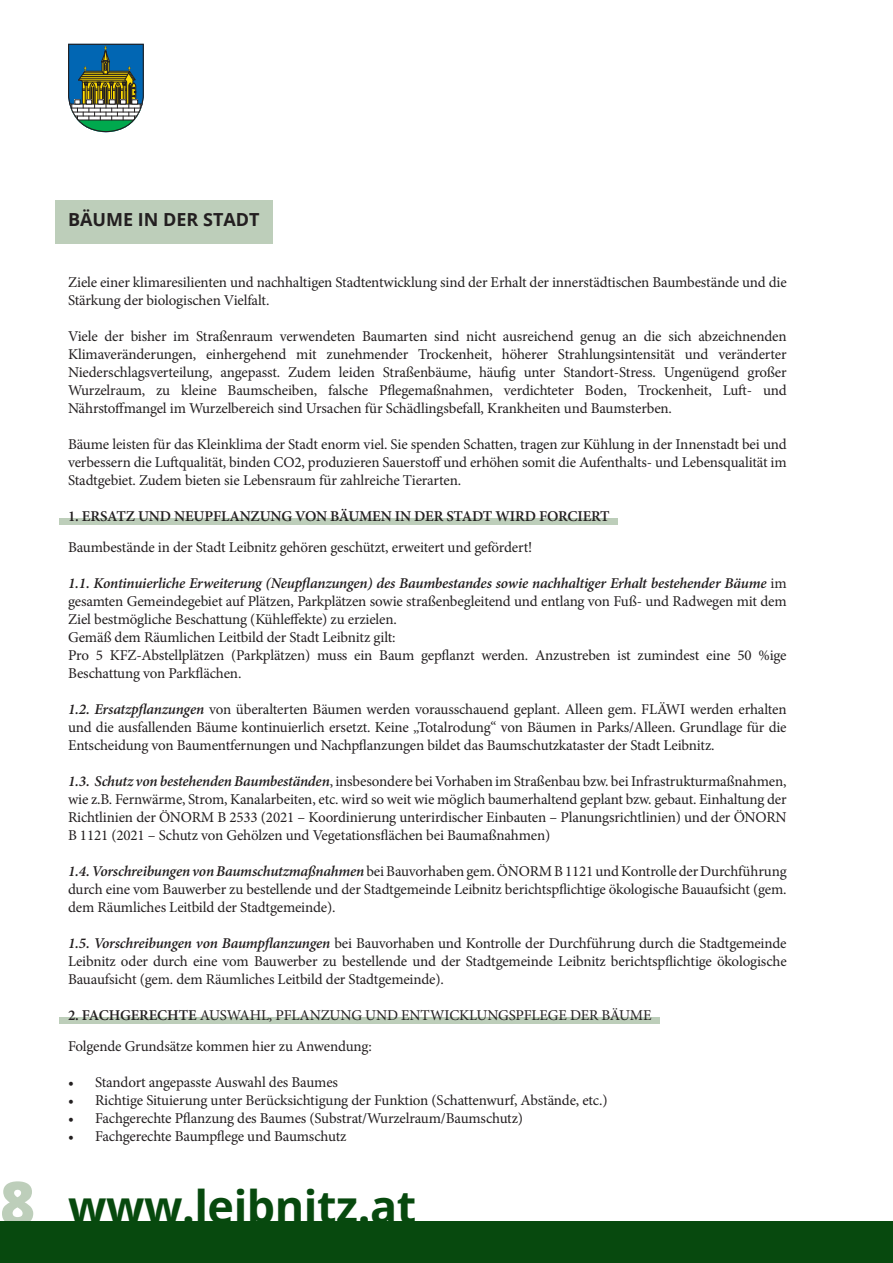
<style>
.page{position:relative;width:893px;height:1263px;background:#fff}
.page>*{position:absolute;margin:0;border:0;box-sizing:border-box;transform-origin:0 0}
.t1{font:700 44.85px "Open Sans";letter-spacing:-.01em;color:#07490e}
.t2{font:700 18px "Open Sans";color:#231f20}
.t3{font:15px/18px "Minion Pro";letter-spacing:-.01em;color:#231f20;text-align:justify}
.t4{font:600 15px "Minion Pro";letter-spacing:-.01em;color:#231f20}
.s1{font-weight:600;font-style:italic}
.s2{font-weight:600}
.s3{font-weight:800;font-size:60px;color:#bdceba}
</style>
<div class="page">
<div style="left:0;top:1221px;width:893px;height:42px;background:#07490e"></div>
<svg style="left:68px;top:44px;width:76px;height:88px;background:#568080"></svg>
<div style="left:55px;top:200px;width:217px;height:43px;background:#bdceba"></div>
<div style="left:60px;top:518px;width:558px;height:7px;background:#bdceba"></div>
<div style="left:60px;top:1017px;width:600px;height:7px;background:#bdceba"></div>
<p class="t2" style="left:68px;top:207px;width:193px">BÄUME IN DER STADT</p>
<p class="t3" style="left:68px;top:273px;width:720px">Ziele einer klimaresilienten und nachhaltigen Stadtentwicklung sind der Erhalt der innerstädtischen Baumbestände und die<br>Stärkung der biologischen Vielfalt.</p>
<p class="t3" style="left:68px;top:327px;width:720px">Viele der bisher im Straßenraum verwendeten Baumarten sind nicht ausreichend genug an die sich abzeichnenden Klimaveränderungen, einhergehend mit zunehmender Trockenheit, höherer Strahlungsintensität und veränderter Niederschlagsverteilung, angepasst. Zudem leiden Straßenbäume, häufig unter Standort-Stress. Ungenügend großer Wurzelraum, zu kleine Baumscheiben, falsche Pflegemaßnahmen, verdichteter Boden, Trockenheit, Luft- und Nährstoffmangel im Wurzelbereich sind Ursachen für Schädlingsbefall, Krankheiten und Baumsterben.</p>
<p class="t3" style="left:68px;top:435px;width:720px">Bäume leisten für das Kleinklima der Stadt enorm viel. Sie spenden Schatten, tragen zur Kühlung in der Innenstadt bei und verbessern die Luftqualität, binden CO2, produzieren Sauerstoff und erhöhen somit die Aufenthalts- und Lebensqualität im Stadtgebiet. Zudem bieten sie Lebensraum für zahlreiche Tierarten.</p>
<p class="t4" style="left:68px;top:506px;width:543px">1. ERSATZ UND NEUPFLANZUNG VON BÄUMEN IN DER STADT WIRD FORCIERT</p>
<p class="t3" style="left:68px;top:538px;width:466px">Baumbestände in der Stadt Leibnitz gehören geschützt, erweitert und gefördert!</p>
<p class="t3" style="left:68px;top:574px;width:720px;text-align:left"><span class="s1">1.1. Kontinuierliche Erweiterung (Neupflanzungen) des Baumbestandes sowie nachhaltiger Erhalt bestehender Bäume</span> im gesamten Gemeindegebiet auf Plätzen, Parkplätzen sowie straßenbegleitend und entlang von Fuß- und Radwegen mit dem Ziel bestmögliche Beschattung (Kühleffekte) zu erzielen.<br>Gemäß dem Räumlichen Leitbild der Stadt Leibnitz gilt:<br>Pro 5 KFZ-Abstellplätzen (Parkplätzen) muss ein Baum gepflanzt werden. Anzustreben ist zumindest eine 50 %ige Beschattung von Parkflächen.</p>
<p class="t3" style="left:68px;top:700px;width:720px"><span class="s1">1.2. Ersatzpflanzungen</span> von überalterten Bäumen werden vorausschauend geplant. Alleen gem. FLÄWI werden erhalten und die ausfallenden Bäume kontinuierlich ersetzt. Keine „Totalrodung“ von Bäumen in Parks/Alleen. Grundlage für die Entscheidung von Baumentfernungen und Nachpflanzungen bildet das Baumschutzkataster der Stadt Leibnitz.</p>
<p class="t3" style="left:68px;top:772px;width:720px"><span class="s1">1.3. Schutz von bestehenden Baumbeständen</span>, insbesondere bei Vorhaben im Straßenbau bzw. bei Infrastrukturmaßnahmen, wie z.B. Fernwärme, Strom, Kanalarbeiten, etc. wird so weit wie möglich baumerhaltend geplant bzw. gebaut. Einhaltung der Richtlinien der ÖNORM B 2533 (2021 – Koordinierung unterirdischer Einbauten – Planungsrichtlinien) und der ÖNORN B 1121 (2021 – Schutz von Gehölzen und Vegetationsflächen bei Baumaßnahmen)</p>
<p class="t3" style="left:68px;top:862px;width:720px"><span class="s1">1.4. Vorschreibungen von Baumschutzmaßnahmen</span> bei Bauvorhaben gem. ÖNORM B 1121 und Kontrolle der Durchführung durch eine vom Bauwerber zu bestellende und der Stadtgemeinde Leibnitz berichtspflichtige ökologische Bauaufsicht (gem. dem Räumliches Leitbild der Stadtgemeinde).</p>
<p class="t3" style="left:68px;top:934px;width:720px"><span class="s1">1.5. Vorschreibungen von Baumpflanzungen</span> bei Bauvorhaben und Kontrolle der Durchführung durch die Stadtgemeinde Leibnitz oder durch eine vom Bauwerber zu bestellende und der Stadtgemeinde Leibnitz berichtspflichtige ökologische Bauaufsicht (gem. dem Räumliches Leitbild der Stadtgemeinde).</p>
<p class="t3" style="left:68px;top:1000px;width:585px;line-height:30.8px"><span class="s2">2. FACHGERECHTE</span> AUSWAHL, PFLANZUNG UND ENTWICKLUNGSPFLEGE DER BÄUME<br>Folgende Grundsätze kommen hier zu Anwendung:</p>
<p class="t3" style="left:68px;top:1073px;width:272px">• Standort angepasste Auswahl des Baumes</p>
<p class="t3" style="left:68px;top:1091px;width:541px">• Richtige Situierung unter Berücksichtigung der Funktion (Schattenwurf, Abstände, etc.)</p>
<p class="t3" style="left:68px;top:1109px;width:457px">• Fachgerechte Pflanzung des Baumes (Substrat/Wurzelraum/Baumschutz)</p>
<p class="t3" style="left:68px;top:1127px;width:280px">• Fachgerechte Baumpflege und Baumschutz</p>
<h1 class="t1" style="left:0;top:1175px;width:418px"><span class="s3">8</span> www.leibnitz.at</h1>
</div>
